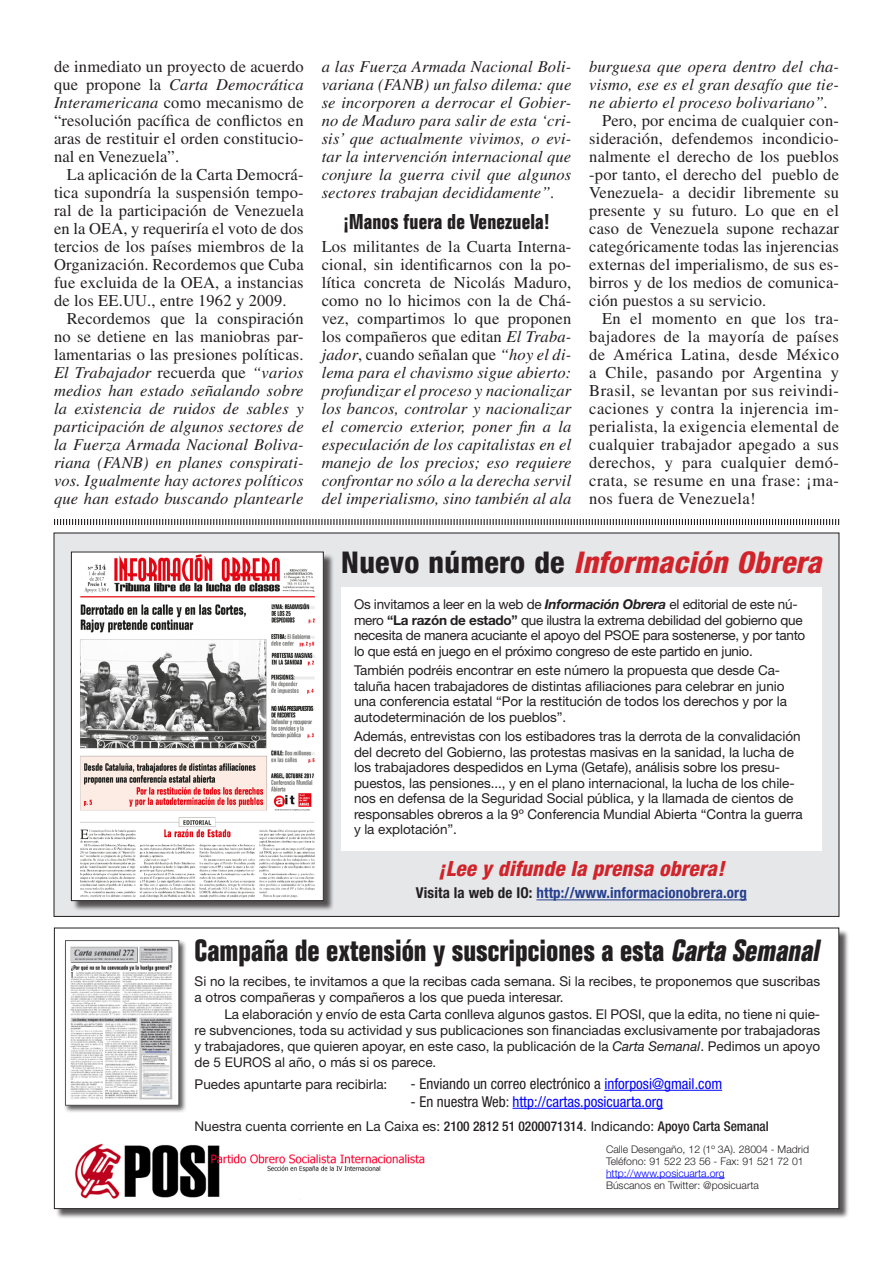
<style>
.page{position:relative;width:893px;height:1263px;background:#fff}
.page>*{position:absolute;margin:0;border:0;box-sizing:border-box;transform-origin:0 0}
.t1{font:700 condensed 30px "Folio Std";color:#231f20}
.t2{font:italic 800 condensed 30px "Helvetica Neue LT Std";letter-spacing:.01em;color:#d1232a}
.t3{font:italic 800 condensed 21px "Helvetica Neue LT Std";letter-spacing:.01em;color:#d1232a}
.t4{font:700 condensed 21px "Folio Std";letter-spacing:.01em;color:#231f20}
.t5{font:italic 16.5px/18px "Times LT Std";letter-spacing:.01em;color:#231f20;text-align:justify}
.t6{font:16.5px/18px "Times LT Std";letter-spacing:.01em;color:#231f20;text-align:justify}
.texto_de_cuerpo_1{font:condensed 15px "Helvetica Neue LT Std";color:#231f20}
.t7{font:700 condensed 15px "Helvetica Neue LT Std";letter-spacing:.01em;color:#253f8e}
.t8{font:condensed 15px "Helvetica Neue LT Std";color:#0002ff}
.texto_de_cuerpo_1-2{font:13.5px/15.5px "Helvetica Neue LT Std";letter-spacing:-.005em;color:#231f20}
.t9{font:300 10.5px "Helvetica Neue LT Std";color:#231f20}
.t10{font:300 10.5px "Helvetica Neue LT Std";color:#0002ff}
.s1{font-style:italic}
.s2{font-style:normal}
.s3{font-style:normal;color:#231f20}
.s4{font-weight:700;font-style:italic}
.s5{font-weight:700}
.s6{color:#231f20}
.s7{color:#0002ff}
.s8{font-weight:500;font-stretch:condensed}
</style>
<div class="page">
<div style="left:55px;top:929px;width:795px;height:291px;background:#231f20;opacity:.75"></div>
<div style="left:54px;top:928px;width:785px;height:280px;background:#fff"></div>
<div style="left:64px;top:939px;width:123px;height:174px;background:#231f20;opacity:.75"></div>
<div style="left:66px;top:940px;width:113px;height:165px;background:#fff"></div>
<img style="left:70px;top:946px;width:103px;height:153px">
<div style="left:65px;top:940px;width:114px;height:165px;border:1px solid #57585a"></div>
<hr style="left:606px;top:1177px;width:119px;height:1px;background:#0002ff">
<hr style="left:604px;top:1090px;width:118px;height:1px;background:#0002ff">
<hr style="left:512px;top:1108px;width:151px;height:1px;background:#0002ff">
<img style="left:75px;top:1143px;width:350px;height:57px">
<svg style="left:54px;top:519px;width:786px;height:6px"></svg>
<div style="left:54px;top:533px;width:785px;height:383px;background:#e6e7e9"></div>
<div style="left:73px;top:553px;width:261px;height:358px;background:#231f20;opacity:.75"></div>
<img style="left:73px;top:554px;width:249px;height:345px">
<div style="left:71px;top:552px;width:253px;height:349px;border:1px solid #231f20"></div>
<div style="left:341px;top:587px;width:481px;height:263px;background:#fff"></div>
<hr style="left:536px;top:899px;width:211px;height:1px;background:#253f8e">
<p class="t6" style="left:54px;top:57px;width:251px">de inmediato un proyecto de acuerdo que propone la <span class="s1">Carta Democrática Interamericana</span> como mecanismo de “resolución pacífica de conflictos en aras de restituir el orden constitucio&shy;nal en Venezuela”.</p>
<p class="t6" style="left:54px;top:165px;width:251px;text-indent:13px">La aplicación de la Carta Democrá&shy;tica supondría la suspensión tempo&shy;ral de la participación de Venezuela en la OEA, y requeriría el voto de dos tercios de los países miembros de la Organización. Recordemos que Cuba fue excluida de la OEA, a instancias de los EE.UU., entre 1962 y 2009.</p>
<p class="t5" style="left:54px;top:310px;width:251px;text-indent:13px"><span class="s2">Recordemos que la conspiración no se detiene en las maniobras par&shy;lamentarias o las presiones políticas.<br></span>El Trabajador <span class="s2">recuerda que</span> “varios medios han estado señalando sobre la existencia de ruidos de sables y participación de algunos sectores de la Fuerza Armada Nacional Boliva&shy;riana (FANB) en planes conspirati&shy;vos. Igualmente hay actores políticos que han estado buscando plantearle</p>
<p class="t5" style="left:322px;top:58px;width:251px">a las Fuerza Armada Nacional Boli&shy;variana (FANB) un falso dilema: que se incorporen a derrocar el Gobier&shy;no de Maduro para salir de esta ‘cri&shy;sis’ que actualmente vivimos, o evi&shy;tar la intervención internacional que conjure la guerra civil que algunos sectores trabajan decididamente”.</p>
<p class="t4" style="left:343px;top:210px;width:208px">¡Manos fuera de Venezuela!</p>
<p class="t5" style="left:322px;top:238px;width:251px"><span class="s2">Los militantes de la Cuarta Interna&shy;cional, sin identificarnos con la po&shy;lítica concreta de Nicolás Maduro, como no lo hicimos con la de Chá&shy;vez, compartimos lo que proponen los compañeros que editan</span> El Traba&shy;jador<span class="s2">, cuando señalan que</span> “hoy el di&shy;lema para el chavismo sigue abierto: profundizar el proceso y nacionalizar los bancos, controlar y nacionalizar el comercio exterior, poner fin a la especulación de los capitalistas en el manejo de los precios; eso requiere confrontar no sólo a la derecha servil del imperialismo, sino también al ala</p>
<p class="t5" style="left:589px;top:58px;width:251px">burguesa que opera dentro del cha&shy;vismo, ese es el gran desafío que tie&shy;ne abierto el proceso bolivariano”.</p>
<p class="t6" style="left:589px;top:111px;width:251px;text-indent:13px">Pero, por encima de cualquier con&shy;sideración, defendemos incondicio&shy;nalmente el derecho de los pueblos -por tanto, el derecho del pueblo de Venezuela- a decidir libremente su presente y su futuro. Lo que en el caso de Venezuela supone rechazar categóricamente todas las injerencias externas del imperialismo, de sus es&shy;birros y de los medios de comunica&shy;ción puestos a su servicio.</p>
<p class="t6" style="left:589px;top:309px;width:251px;text-indent:13px">En el momento en que los tra&shy;bajadores de la mayoría de países de América Latina, desde México a Chile, pasando por Argentina y Brasil, se levantan por sus reivindi&shy;caciones y contra la injerencia im&shy;perialista, la exigencia elemental de cualquier trabajador apegado a sus derechos, y para cualquier demó&shy;crata, se resume en una frase: ¡ma&shy;nos fuera de Venezuela!</p>
<p class="t2" style="left:341px;top:544px;width:482px"><span class="s3">Nuevo número de</span> Información Obrera</p>
<p class="texto_de_cuerpo_1-2" style="left:354px;top:596px;width:453px">Os invitamos a leer en la web de <span class="s4">Información Obrera</span> el editorial de este nú&shy;mero <span class="s5">“La razón de estado”</span> que ilustra la extrema debilidad del gobierno que necesita de manera acuciante el apoyo del PSOE para sostenerse, y por tanto lo que está en juego en el próximo congreso de este partido en junio.</p>
<p class="texto_de_cuerpo_1-2" style="left:354px;top:663px;width:434px">También podréis encontrar en este número la propuesta que desde Ca&shy;taluña hacen trabajadores de distintas afiliaciones para celebrar en junio una conferencia estatal “Por la restitución de todos los derechos y por la autodeterminación de los pueblos”.</p>
<p class="texto_de_cuerpo_1-2" style="left:354px;top:729px;width:450px">Además, entrevistas con los estibadores tras la derrota de la convalidación del decreto del Gobierno, las protestas masivas en la sanidad, la lucha de los trabajadores despedidos en Lyma (Getafe), análisis sobre los presu&shy;puestos, las pensiones..., y en el plano internacional, la lucha de los chile&shy;nos en defensa de la Seguridad Social pública, y la llamada de cientos de responsables obreros a la 9º Conferencia Mundial Abierta “Contra la guerra y la explotación”.</p>
<p class="t3" style="left:438px;top:856px;width:287px">¡Lee y difunde la prensa obrera!</p>
<p class="t7" style="left:416px;top:884px;width:333px"><span class="s6">Visita la web de IO:</span> http://www.informacionobrera.org</p>
<p class="t1" style="left:195px;top:934px;width:632px">Campaña de extensión y suscripciones a esta <span class="s1">Carta Semanal</span></p>
<p class="texto_de_cuerpo_1-2" style="left:195px;top:973px;width:627px;line-height:16.2px">Si no la recibes, te invitamos a que la recibas cada semana. Si la recibes, te proponemos que suscribas a otros compañeras y compañeros a los que pueda interesar.</p>
<p class="texto_de_cuerpo_1-2" style="left:195px;top:1005px;width:627px;line-height:16.2px;text-align:justify;text-indent:30px">La elaboración y envío de esta Carta conlleva algunos gastos. El POSI, que la edita, no tiene ni quie&shy;re subvenciones, toda su actividad y sus publicaciones son financiadas exclusivamente por trabajadoras y trabajadores, que quieren apoyar, en este caso, la publicación de la <span class="s1">Carta Semanal</span>. Pedimos un apoyo de 5 EUROS al año, o más si os parece.</p>
<p class="texto_de_cuerpo_1-2" style="left:195px;top:1076px;width:194px">Puedes apuntarte para recibirla:</p>
<p class="texto_de_cuerpo_1" style="left:411px;top:1075px;width:313px">- Enviando un correo electrónico a <span class="s7">inforposi@gmail.com</span></p>
<p class="t8" style="left:411px;top:1093px;width:254px"><span class="s6">- En nuestra Web:</span> http://cartas.posicuarta.org</p>
<p class="texto_de_cuerpo_1-2" style="left:195px;top:1119px;width:576px">Nuestra cuenta corriente en La Caixa es: <span class="s8">2100 2812 51 0200071314</span>. Indicando: <span class="s8">Apoyo Carta Semanal</span></p>
<p class="t9" style="left:606px;top:1143px;width:205px">Calle Desengaño, 12 (1º 3A). 28004 - Madrid</p>
<p class="t9" style="left:606px;top:1155px;width:199px">Teléfono: 91 522 23 56 - Fax: 91 521 72 01</p>
<p class="t10" style="left:606px;top:1167px;width:120px">http://www.posicuarta.org</p>
<p class="t9" style="left:606px;top:1179px;width:154px">Búscanos en Twitter: @posicuarta</p>
</div>
